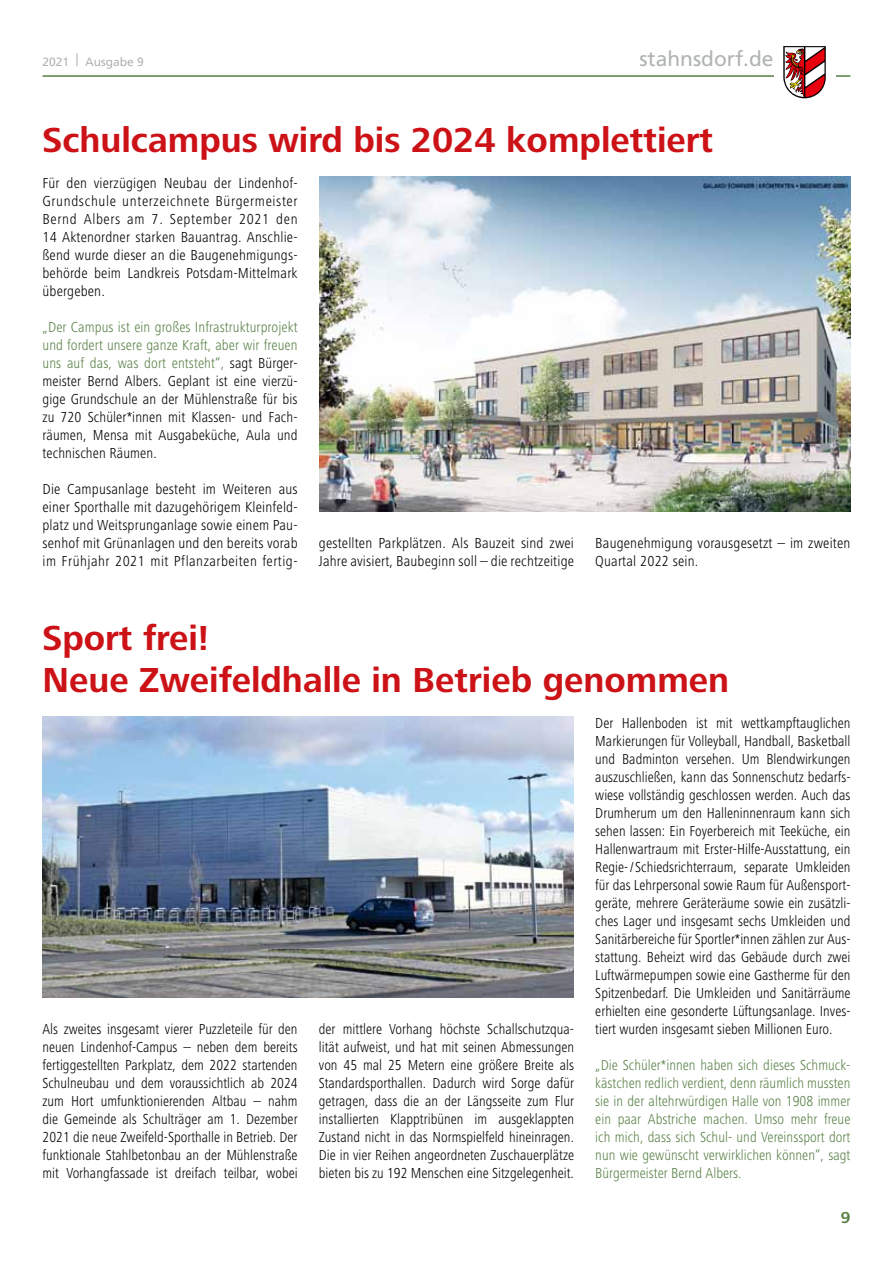
<style>
.page{position:relative;width:893px;height:1263px;background:#fff}
.page>*{position:absolute;margin:0;border:0;box-sizing:border-box;transform-origin:0 0}
.t1{font:700 36px/42px "Frutiger Next LT";color:#cc1216}
.t2{font:21px "Frutiger";color:#b1b4b4}
.t3{font:700 16.5px "Frutiger Next LT";color:#588046}
.t4{font:300 condensed 15px/18px "Frutiger Next LT";letter-spacing:.01em;color:#000;text-align:justify}
.t5{font:300 condensed 15px/18px "Frutiger Next LT";color:#588046;text-align:justify}
.t6{font:12px "Frutiger";color:#b1b4b4}
.s1{font-size:16.8px}
.s2{color:#588046}
</style>
<div class="page">
<hr style="left:43px;top:75px;width:807px;height:2px;background:#588046">
<div style="left:774px;top:71px;width:62px;height:10px;background:#fff"></div>
<svg style="left:783px;top:46px;width:43px;height:52px"></svg>
<img style="left:319px;top:177px;width:531px;height:335px">
<img style="left:43px;top:717px;width:531px;height:281px">
<p class="t6" style="left:43px;top:55px;width:103px">2021 <span class="s1">|</span> Ausgabe 9</p>
<h2 class="t2" style="left:639px;top:46px;width:136px">stahnsdorf.de</h2>
<h1 class="t1" style="left:43px;top:119px;width:672px">Schulcampus wird bis 2024 komplettiert</h1>
<p class="t4" style="left:43px;top:174px;width:257px">Für den vierzügigen Neubau der Lindenhof-Grundschule unterzeichnete Bürgermeister Bernd Albers am 7. September 2021 den 14 Aktenordner starken Bauantrag. Anschlie&shy;ßend wurde dieser an die Baugenehmigungs&shy;behörde beim Landkreis Potsdam-Mittelmark übergeben.</p>
<p class="t4" style="left:43px;top:318px;width:257px"><span class="s2">„Der Campus ist ein großes Infrastrukturprojekt und fordert unsere ganze Kraft, aber wir freuen uns auf das, was dort entsteht“,</span> sagt Bürger&shy;meister Bernd Albers. Geplant ist eine vierzü&shy;gige Grundschule an der Mühlenstraße für bis zu 720 Schüler*innen mit Klassen- und Fach&shy;räumen, Mensa mit Ausgabeküche, Aula und technischen Räumen.</p>
<p class="t4" style="left:43px;top:480px;width:257px">Die Campusanlage besteht im Weiteren aus einer Sporthalle mit dazugehörigem Kleinfeld&shy;platz und Weitsprunganlage sowie einem Pau&shy;senhof mit Grünanlagen und den bereits vorab im Frühjahr 2021 mit Pflanzarbeiten fertig-</p>
<p class="t4" style="left:319px;top:534px;width:257px">gestellten Parkplätzen. Als Bauzeit sind zwei<br>Jahre avisiert, Baubeginn soll – die rechtzeitige</p>
<p class="t4" style="left:595px;top:534px;width:257px">Baugenehmigung vorausgesetzt – im zweiten<br>Quartal 2022 sein.</p>
<h1 class="t1" style="left:43px;top:617px;width:688px">Sport frei!<br>Neue Zweifeldhalle in Betrieb genommen</h1>
<p class="t4" style="left:43px;top:1020px;width:257px">Als zweites insgesamt vierer Puzzleteile für den neuen Lindenhof-Campus – neben dem bereits fertiggestellten Parkplatz, dem 2022 startenden Schulneubau und dem voraussichtlich ab 2024 zum Hort umfunktionierenden Altbau – nahm die Gemeinde als Schulträger am 1. Dezember 2021 die neue Zweifeld-Sporthalle in Betrieb. Der funktionale Stahlbetonbau an der Mühlenstraße mit Vorhangfassade ist dreifach teilbar, wobei</p>
<p class="t4" style="left:319px;top:1020px;width:257px">der mittlere Vorhang höchste Schallschutzqua&shy;lität aufweist, und hat mit seinen Abmessungen von 45 mal 25 Metern eine größere Breite als Standardsporthallen. Dadurch wird Sorge dafür getragen, dass die an der Längsseite zum Flur installierten Klapptribünen im ausgeklappten Zustand nicht in das Normspielfeld hineinragen.<br>Die in vier Reihen angeordneten Zuschauerplätze bieten bis zu 192 Menschen eine Sitzgelegenheit.</p>
<p class="t4" style="left:595px;top:714px;width:257px">Der Hallenboden ist mit wettkampftauglichen Markierungen für Volleyball, Handball, Basketball und Badminton versehen. Um Blendwirkungen auszuschließen, kann das Sonnenschutz bedarfs&shy;wiese vollständig geschlossen werden. Auch das Drumherum um den Halleninnenraum kann sich sehen lassen: Ein Foyerbereich mit Teeküche, ein Hallenwartraum mit Erster-Hilfe-Ausstattung, ein Regie- / Schiedsrichterraum, separate Umkleiden für das Lehrpersonal sowie Raum für Außensport&shy;geräte, mehrere Geräteräume sowie ein zusätzli&shy;ches Lager und insgesamt sechs Umkleiden und Sanitärbereiche für Sportler*innen zählen zur Aus&shy;stattung. Beheizt wird das Gebäude durch zwei Luftwärmepumpen sowie eine Gastherme für den Spitzenbedarf. Die Umkleiden und Sanitärräume erhielten eine gesonderte Lüftungsanlage. Inves&shy;tiert wurden insgesamt sieben Millionen Euro.</p>
<p class="t5" style="left:595px;top:1056px;width:257px">„Die Schüler*innen haben sich dieses Schmuck&shy;kästchen redlich verdient, denn räumlich mussten sie in der altehrwürdigen Halle von 1908 immer ein paar Abstriche machen. Umso mehr freue ich mich, dass sich Schul- und Vereinssport dort nun wie gewünscht verwirklichen können“, sagt Bürgermeister Bernd Albers.</p>
<p class="t3" style="left:841px;top:1208px;width:11px">9</p>
</div>
